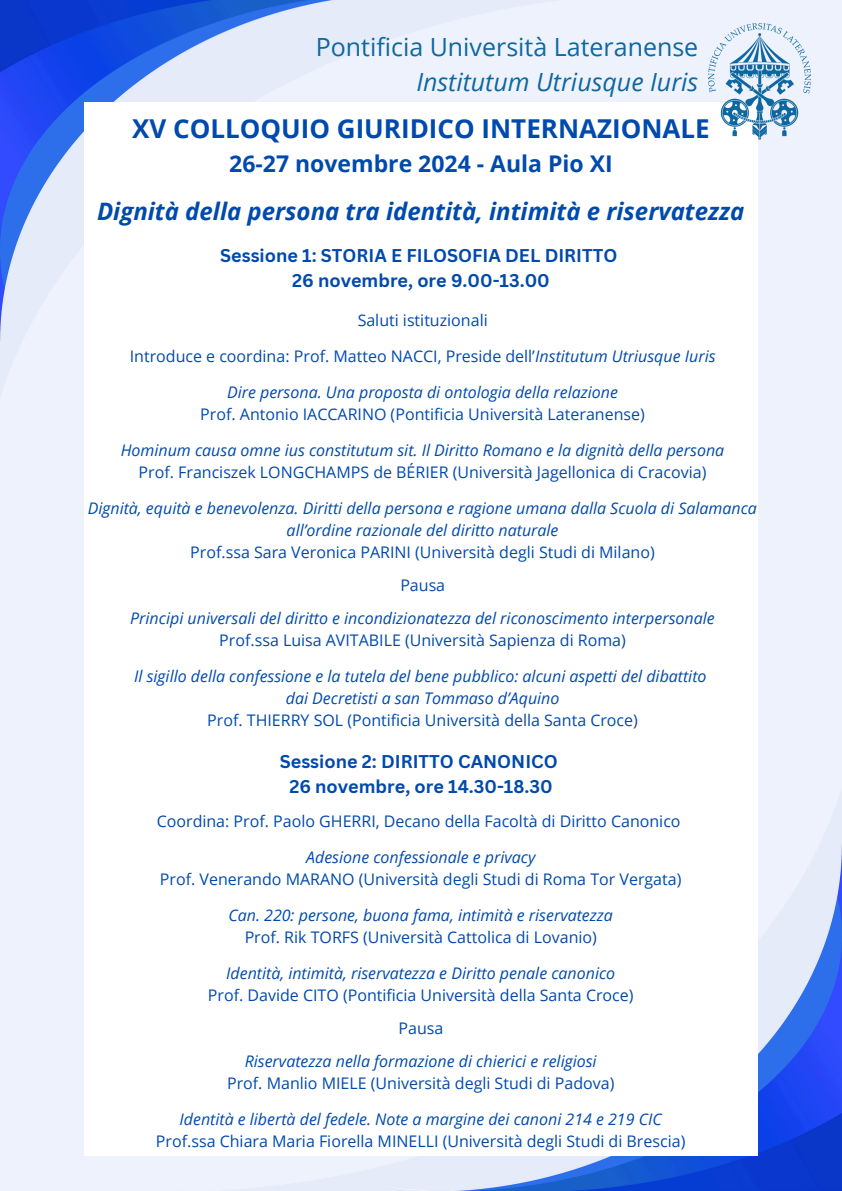
<style>
.page{position:relative;width:842px;height:1191px;background:#fff}
.page>*{position:absolute;margin:0;border:0;box-sizing:border-box;transform-origin:0 0}
.t1{font:700 26px "Open Sans";color:#004aad}
.t2{font:25px/34.5px "Open Sans";color:#0e679f;text-align:right}
.t3{font:italic 700 24px "Open Sans";color:#004aad}
.t4{font:700 23px "Open Sans";color:#004aad}
.t5{font:700 18px/24.8px "Canva Sans";color:#004aad;text-align:center}
.t6{font:16px "Open Sans";color:#004aad}
.t7{font:italic 16px/22px "Open Sans";color:#004aad;text-align:center}
.s1{font-style:italic}
</style>
<div class="page">
<div style="left:0;top:0;width:842px;height:1190px;background:#eef2fd"></div>
<img style="left:168px;top:794px;width:674px;height:396px">
<img style="left:0;top:0;width:674px;height:392px">
<div style="left:84px;top:103px;width:674px;height:1052px;background:#fff"></div>
<img style="left:709px;top:23px;width:102px;height:117px">
<p class="t2" style="left:316px;top:29px;width:384px">Pontificia Università Lateranense<br><span class="s1">Institutum Utriusque Iuris</span></p>
<h2 class="t1" style="left:132px;top:110px;width:579px">XV COLLOQUIO GIURIDICO INTERNAZIONALE</h2>
<h2 class="t4" style="left:229px;top:147px;width:385px">26-27 novembre 2024 - Aula Pio XI</h2>
<h3 class="t3" style="left:97px;top:194px;width:649px">Dignità della persona tra identità, intimità e riservatezza</h3>
<h1 class="t5" style="left:220px;top:243px;width:399px">Sessione 1: STORIA E FILOSOFIA DEL DIRITTO<br>26 novembre, ore 9.00-13.00</h1>
<h3 class="t6" style="left:358px;top:309px;width:132px">Saluti istituzionali</h3>
<p class="t6" style="left:130px;top:345px;width:587px">Introduce e coordina: Prof. Matteo NACCI, Preside dell’<span class="s1">Institutum Utriusque Iuris</span></p>
<p class="t7" style="left:227px;top:381px;width:392px">Dire persona. Una proposta di ontologia della relazione</p>
<p class="t6" style="left:200px;top:403px;width:446px">Prof. Antonio IACCARINO (Pontificia Università Lateranense)</p>
<p class="t7" style="left:121px;top:439px;width:605px">Hominum causa omne ius constitutum sit. Il Diritto Romano e la dignità della persona</p>
<p class="t6" style="left:139px;top:461px;width:569px">Prof. Franciszek LONGCHAMPS de BÉRIER (Università Jagellonica di Cracovia)</p>
<p class="t7" style="left:88px;top:497px;width:671px">Dignità, equità e benevolenza. Diritti della persona e ragione umana dalla Scuola di Salamanca all’ordine razionale del diritto naturale</p>
<p class="t6" style="left:190px;top:541px;width:466px">Prof.ssa Sara Veronica PARINI (Università degli Studi di Milano)</p>
<p class="t6" style="left:400px;top:573px;width:46px">Pausa</p>
<p class="t7" style="left:130px;top:606px;width:586px">Principi universali del diritto e incondizionatezza del riconoscimento interpersonale</p>
<p class="t6" style="left:219px;top:628px;width:408px">Prof.ssa Luisa AVITABILE (Università Sapienza di Roma)</p>
<p class="t7" style="left:134px;top:664px;width:574px">Il sigillo della confessione e la tutela del bene pubblico: alcuni aspetti del dibattito</p>
<p class="t7" style="left:286px;top:686px;width:275px">dai Decretisti a san Tommaso d’Aquino</p>
<h1 class="t6" style="left:207px;top:708px;width:432px">Prof. THIERRY SOL (Pontificia Università della Santa Croce)</h1>
<p class="t5" style="left:280px;top:748px;width:280px">Sessione 2: DIRITTO CANONICO<br>26 novembre, ore 14.30-18.30</p>
<p class="t6" style="left:157px;top:810px;width:525px">Coordina: Prof. Paolo GHERRI, Decano della Facoltà di Diritto Canonico</p>
<p class="t7" style="left:306px;top:846px;width:231px">Adesione confessionale e privacy</p>
<p class="t6" style="left:160px;top:868px;width:523px">Prof. Venerando MARANO (Università degli Studi di Roma Tor Vergata)</p>
<p class="t7" style="left:228px;top:904px;width:386px">Can. 220: persone, buona fama, intimità e riservatezza</p>
<p class="t6" style="left:245px;top:926px;width:354px">Prof. Rik TORFS (Università Cattolica di Lovanio)</p>
<p class="t7" style="left:226px;top:962px;width:391px">Identità, intimità, riservatezza e Diritto penale canonico</p>
<p class="t6" style="left:208px;top:984px;width:427px">Prof. Davide CITO (Pontificia Università della Santa Croce)</p>
<p class="t6" style="left:398px;top:1016px;width:46px">Pausa</p>
<p class="t7" style="left:245px;top:1049px;width:353px">Riservatezza nella formazione di chierici e religiosi</p>
<p class="t6" style="left:227px;top:1071px;width:389px">Prof. Manlio MIELE (Università degli Studi di Padova)</p>
<p class="t7" style="left:180px;top:1107px;width:484px">Identità e libertà del fedele. Note a margine dei canoni 214 e 219 CIC</p>
<p class="t6" style="left:156px;top:1129px;width:531px">Prof.ssa Chiara Maria Fiorella MINELLI (Università degli Studi di Brescia)</p>
</div>
